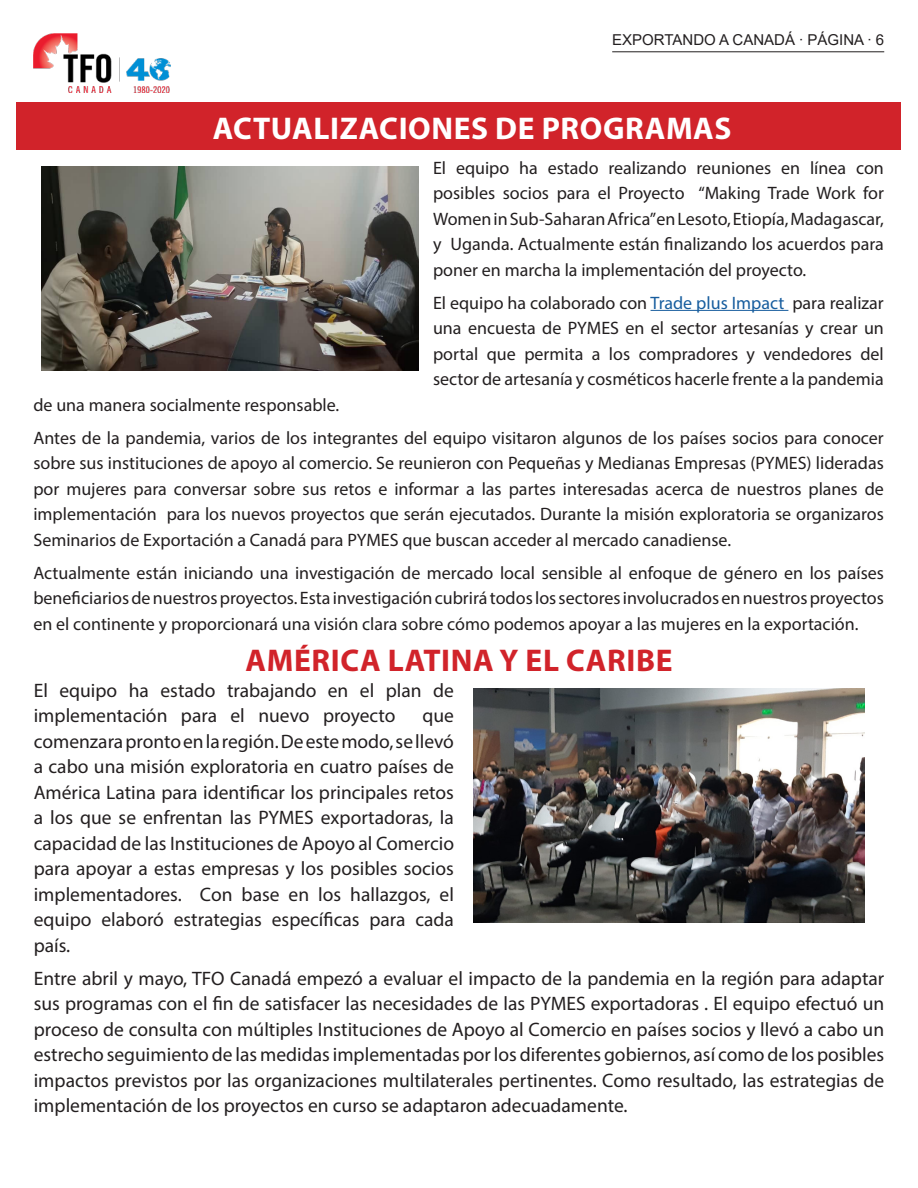
<style>
.page{position:relative;width:918px;height:1188px;background:#fff}
.page>*{position:absolute;margin:0;border:0;box-sizing:border-box;transform-origin:0 0}
.Issue_Tittle{font:700 31.5px "Myriad Pro";letter-spacing:.02em;color:#fff}
.Issue_Tittle-2{font:700 31.5px "Myriad Pro";letter-spacing:.02em;color:#d1232a}
.t1{font:19.5px/25.5px "Myriad Pro";color:#231f20;text-align:justify}
.t2{font:18px/25.5px "Myriad Pro";color:#231f20;text-align:justify}
.Top_Month_Issue{font:15px "Arial";color:#231f20}
.s1{color:#175d9e}
</style>
<div class="page">
<div style="left:17px;top:102px;width:884px;height:48px;background:#d1232a"></div>
<hr style="left:651px;top:310px;width:137px;height:1px;background:#175d9e">
<hr style="left:612px;top:51px;width:272px;height:1px;background:#231f20">
<img style="left:41px;top:166px;width:377px;height:204px">
<img style="left:473px;top:689px;width:392px;height:234px">
<img style="left:34px;top:34px;width:136px;height:58px">
<p class="Top_Month_Issue" style="left:612px;top:29px;width:274px">EXPORTANDO A CANADÁ ∙ PÁGINA ∙ 6</p>
<p class="Issue_Tittle" style="left:213px;top:108px;width:520px">ACTUALIZACIONES DE PROGRAMAS</p>
<p class="t2" style="left:433px;top:154px;width:452px">El equipo ha estado realizando reuniones en línea con posibles socios para el Proyecto “Making Trade Work for Women in Sub-Saharan Africa” en Lesoto, Etiopía, Madagascar, y Uganda. Actualmente están finalizando los acuerdos para poner en marcha la implementación del proyecto.</p>
<p class="t2" style="left:433px;top:290px;width:452px">El equipo ha colaborado con <span class="s1">Trade plus Impact</span> para realizar una encuesta de PYMES en el sector artesanías y crear un portal que permita a los compradores y vendedores del sector de artesanía y cosméticos hacerle frente a la pandemia</p>
<p class="t2" style="left:33px;top:392px;width:307px">de una manera socialmente responsable.</p>
<p class="t2" style="left:33px;top:425px;width:852px">Antes de la pandemia, varios de los integrantes del equipo visitaron algunos de los países socios para conocer sobre sus instituciones de apoyo al comercio. Se reunieron con Pequeñas y Medianas Empresas (PYMES) lideradas por mujeres para conversar sobre sus retos e informar a las partes interesadas acerca de nuestros planes de implementación para los nuevos proyectos que serán ejecutados. Durante la misión exploratoria se organizaros Seminarios de Exportación a Canadá para PYMES que buscan acceder al mercado canadiense.</p>
<p class="t2" style="left:33px;top:560px;width:852px">Actualmente están iniciando una investigación de mercado local sensible al enfoque de género en los países beneficiarios de nuestros proyectos. Esta investigación cubrirá todos los sectores involucrados en nuestros proyectos en el continente y proporcionará una visión clara sobre cómo podemos apoyar a las mujeres en la exportación.</p>
<p class="Issue_Tittle-2" style="left:245px;top:640px;width:429px">AMÉRICA LATINA Y EL CARIBE</p>
<p class="t1" style="left:34px;top:677px;width:422px">El equipo ha estado trabajando en el plan de implementación para el nuevo proyecto</p>
<p class="t1" style="left:34px;top:703px;width:422px;text-indent:389px">que comenzara pronto en la región. De este modo, se llevó a cabo una misión exploratoria en cuatro países de América Latina para identificar los principales retos a los que se enfrentan las PYMES exportadoras, la capacidad de las Instituciones de Apoyo al Comercio para apoyar a estas empresas y los posibles socios implementadores. Con base en los hallazgos, el equipo elaboró estrategias específicas para cada país.</p>
<p class="t1" style="left:34px;top:965px;width:852px">Entre abril y mayo, TFO Canadá empezó a evaluar el impacto de la pandemia en la región para adaptar sus programas con el fin de satisfacer las necesidades de las PYMES exportadoras . El equipo efectuó un proceso de consulta con múltiples Instituciones de Apoyo al Comercio en países socios y llevó a cabo un estrecho seguimiento de las medidas implementadas por los diferentes gobiernos, así como de los posibles impactos previstos por las organizaciones multilaterales pertinentes. Como resultado, las estrategias de implementación de los proyectos en curso se adaptaron adecuadamente.</p>
</div>
